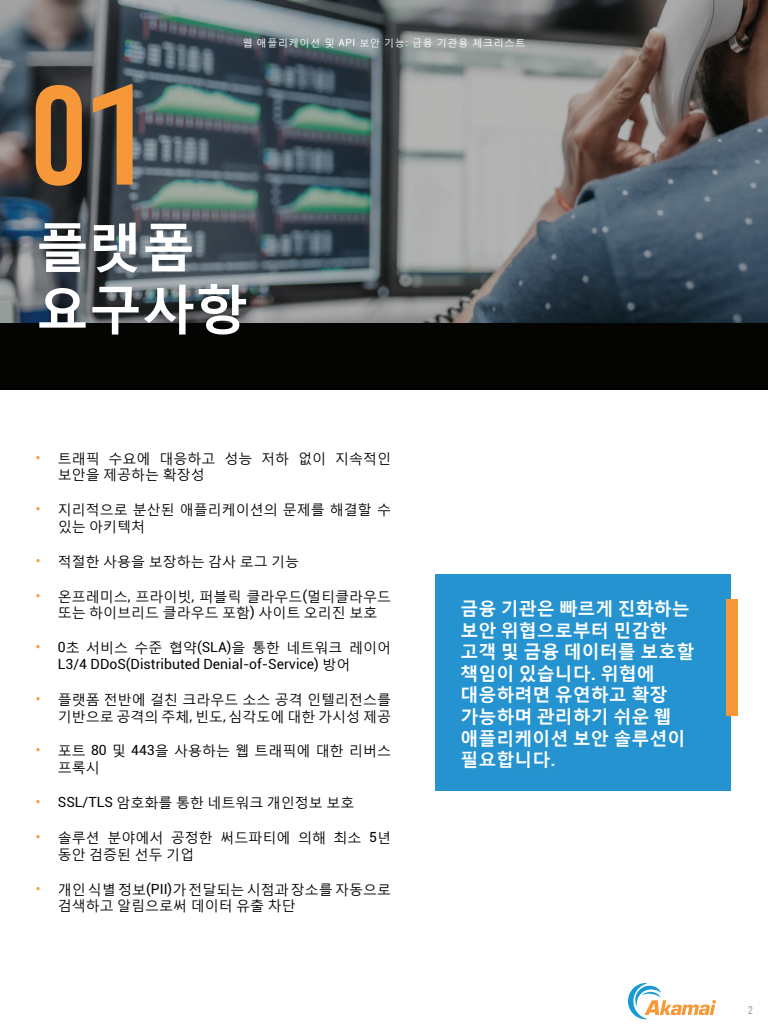
<style>
.page{position:relative;width:768px;height:1024px;background:#fff}
.page>*{position:absolute;margin:0;border:0;box-sizing:border-box;transform-origin:0 0}
.t1{font:700 53px/62px "Malgun Gothic";color:#fff}
.t2{font:700 18px/21.6px "Malgun Gothic";color:#fff}
.t3{font:14px/16.8px "Malgun Gothic";color:#040503}
.t4{font:14px "Roboto";color:#040503}
.t5{font:11px "Bebas Neue";color:#53565a}
.t6{font:10px "Malgun Gothic";letter-spacing:.075em;color:#fff}
.s1{font-family:"Roboto"}
.s2{font-family:"Roboto";color:#f69739}
.s3{font-family:"Malgun Gothic"}
</style>
<div class="page">
<div style="left:0;top:0;width:768px;height:390px;background:#040503"></div>
<img style="left:0;top:0;width:768px;height:322px">
<div style="left:436px;top:574px;width:296px;height:217px;background:#2493cf"></div>
<div style="left:726px;top:599px;width:12px;height:117px;background:#f69739"></div>
<svg style="left:628px;top:983px;width:88px;height:36px"></svg>
<svg style="left:36px;top:84px;width:97px;height:102px;background:#956638"></svg>
<p class="t6" style="left:243px;top:37px;width:284px">웹 애플리케이션 및 <span class="s1">API</span> 보안 기능<span class="s1">:</span> 금융 기관용 체크리스트</p>
<h1 class="t1" style="left:36px;top:214px;width:213px">플랫폼 요구사항</h1>
<p class="t3" style="left:58px;top:449px;width:335px;text-indent:-22px"><span class="s2">•</span> 트래픽 수요에 대응하고 성능 저하 없이 지속적인 보안을 제공하는 확장성</p>
<p class="t3" style="left:58px;top:501px;width:335px;text-indent:-22px"><span class="s2">•</span> 지리적으로 분산된 애플리케이션의 문제를 해결할 수 있는 아키텍처</p>
<p class="t3" style="left:36px;top:553px;width:265px"><span class="s2">•</span> 적절한 사용을 보장하는 감사 로그 기능</p>
<p class="t3" style="left:36px;top:588px;width:357px;text-align:center"><span class="s2">•</span> 온프레미스<span class="s1">,</span> 프라이빗<span class="s1">,</span> 퍼블릭 클라우드<span class="s1">(</span>멀티클라우드 또는 하이브리드 클라우드 포함<span class="s1">)</span> 사이트 오리진 보호</p>
<p class="t3" style="left:36px;top:639px;width:357px"><span class="s2">•</span> <span class="s1">0</span>초 서비스 수준 협약<span class="s1">(SLA)</span>을 통한 네트워크 레이어</p>
<p class="t4" style="left:58px;top:654px;width:294px">L3/4 DDoS(Distributed Denial-of-Service) <span class="s3">방어</span></p>
<p class="t3" style="left:36px;top:691px;width:357px;text-align:right"><span class="s2">•</span> 플랫폼 전반에 걸친 크라우드 소스 공격 인텔리전스를 기반으로 공격의 주체<span class="s1">,</span> 빈도<span class="s1">,</span> 심각도에 대한 가시성 제공</p>
<p class="t3" style="left:58px;top:742px;width:335px;text-indent:-22px"><span class="s2">•</span> 포트 <span class="s1">80</span> 및 <span class="s1">443</span>을 사용하는 웹 트래픽에 대한 리버스 프록시</p>
<p class="t3" style="left:36px;top:794px;width:320px"><span class="s2">•</span> <span class="s1">SSL/TLS</span> 암호화를 통한 네트워크 개인정보 보호</p>
<p class="t3" style="left:58px;top:829px;width:335px;text-indent:-22px"><span class="s2">•</span> 솔루션 분야에서 공정한 써드파티에 의해 최소 <span class="s1">5</span>년 동안 검증된 선두 기업</p>
<p class="t3" style="left:58px;top:880px;width:335px;text-indent:-22px"><span class="s2">•</span> 개인 식별 정보<span class="s1">(PII)</span>가 전달되는 시점과 장소를 자동으로 검색하고 알림으로써 데이터 유출 차단</p>
<p class="t2" style="left:460px;top:597px;width:235px">금융 기관은 빠르게 진화하는 보안 위협으로부터 민감한 고객 및 금융 데이터를 보호할 책임이 있습니다<span class="s1">.</span> 위협에 대응하려면 유연하고 확장 가능하며 관리하기 쉬운 웹 애플리케이션 보안 솔루션이 필요합니다<span class="s1">.</span></p>
<p class="t5" style="left:748px;top:1004px;width:6px">2</p>
</div>
